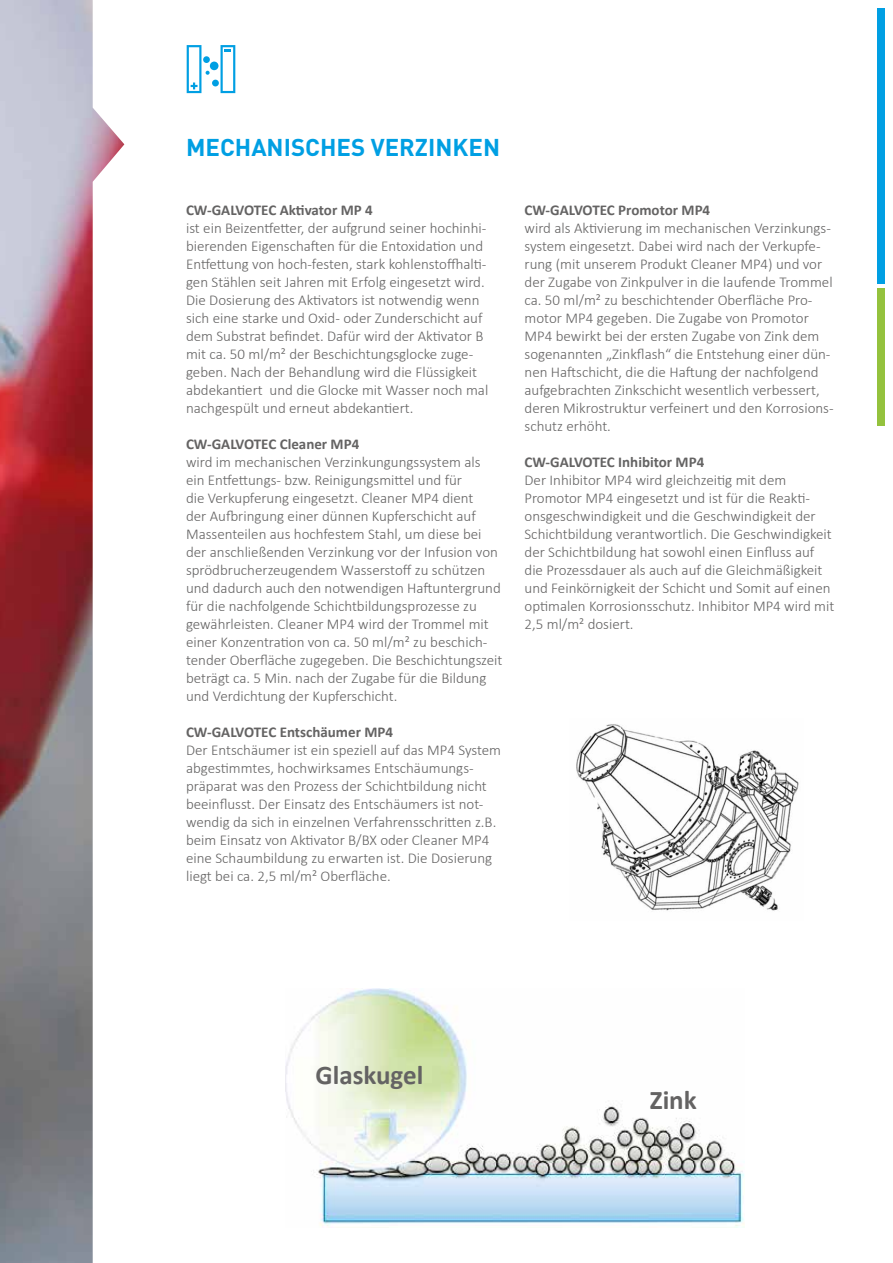
<style>
.page{position:relative;width:893px;height:1263px;background:#fff}
.page>*{position:absolute;margin:0;border:0;box-sizing:border-box;transform-origin:0 0}
.t1{font:700 27px "Calibri";color:#646363}
.t2{font:700 24px "DIN";color:#009fe3}
.t3{font:300 15px/18px "Calibri";color:#646363}
.t4{font:700 15px "Calibri";color:#646363}
</style>
<div class="page">
<svg style="left:221px;top:45px;width:14px;height:48px"></svg>
<div style="left:210px;top:62px;width:8px;height:8px;background:#009fe3;border-radius:50%"></div>
<div style="left:212px;top:80px;width:7px;height:6px;background:#009fe3;border-radius:50%"></div>
<svg style="left:187px;top:45px;width:23px;height:48px"></svg>
<div style="left:877px;top:9px;width:7px;height:275px;background:#009fe3"></div>
<div style="left:877px;top:288px;width:7px;height:137px;background:#94c23d"></div>
<img style="left:285px;top:989px;width:459px;height:239px">
<img style="left:576px;top:724px;width:223px;height:187px">
<img style="left:0;top:0;width:124px;height:1263px">
<h2 class="t2" style="left:186px;top:132px;width:316px">MECHANISCHES VERZINKEN</h2>
<p class="t4" style="left:186px;top:200px;width:188px">CW-GALVOTEC Aktivator MP 4</p>
<p class="t3" style="left:186px;top:218px;width:304px">ist ein Beizentfetter, der aufgrund seiner hochinhi&shy;bierenden Eigenschaften für die Entoxidation und Entfettung von hoch-festen, stark kohlenstoffhalti&shy;gen Stählen seit Jahren mit Erfolg eingesetzt wird.<br>Die Dosierung des Aktivators ist notwendig wenn sich eine starke und Oxid- oder Zunderschicht auf dem Substrat befindet. Dafür wird der Aktivator B mit ca. 50 ml/m² der Beschichtungsglocke zuge&shy;geben. Nach der Behandlung wird die Flüssigkeit abdekantiert und die Glocke mit Wasser noch mal nachgespült und erneut abdekantiert.</p>
<p class="t4" style="left:186px;top:434px;width:175px">CW-GALVOTEC Cleaner MP4</p>
<p class="t3" style="left:186px;top:452px;width:318px">wird im mechanischen Verzinkungungssystem als ein Entfettungs- bzw. Reinigungsmittel und für<br>die Verkupferung eingesetzt. Cleaner MP4 dient<br>der Aufbringung einer dünnen Kupferschicht auf Massenteilen aus hochfestem Stahl, um diese bei der anschließenden Verzinkung vor der Infusion von sprödbrucherzeugendem Wasserstoff zu schützen und dadurch auch den notwendigen Haftuntergrund für die nachfolgende Schichtbildungsprozesse zu gewährleisten. Cleaner MP4 wird der Trommel mit einer Konzentration von ca. 50 ml/m² zu beschich&shy;tender Oberfläche zugegeben. Die Beschichtungszeit beträgt ca. 5 Min. nach der Zugabe für die Bildung und Verdichtung der Kupferschicht.</p>
<p class="t4" style="left:186px;top:722px;width:209px">CW-GALVOTEC Entschäumer MP4</p>
<p class="t3" style="left:186px;top:740px;width:317px">Der Entschäumer ist ein speziell auf das MP4 System abgestimmtes, hochwirksames Entschäumungs&shy;präparat was den Prozess der Schichtbildung nicht beeinflusst. Der Einsatz des Entschäumers ist not&shy;wendig da sich in einzelnen Verfahrensschritten z.B. beim Einsatz von Aktivator B/BX oder Cleaner MP4 eine Schaumbildung zu erwarten ist. Die Dosierung liegt bei ca. 2,5 ml/m² Oberfläche.</p>
<p class="t4" style="left:524px;top:200px;width:187px">CW-GALVOTEC Promotor MP4</p>
<p class="t3" style="left:524px;top:218px;width:311px">wird als Aktivierung im mechanischen Verzinkungs&shy;system eingesetzt. Dabei wird nach der Verkupfe&shy;rung (mit unserem Produkt Cleaner MP4) und vor der Zugabe von Zinkpulver in die laufende Trommel ca. 50 ml/m² zu beschichtender Oberfläche Pro&shy;motor MP4 gegeben. Die Zugabe von Promotor MP4 bewirkt bei der ersten Zugabe von Zink dem sogenannten „Zinkflash“ die Entstehung einer dün&shy;nen Haftschicht, die die Haftung der nachfolgend aufgebrachten Zinkschicht wesentlich verbessert, deren Mikrostruktur verfeinert und den Korrosions&shy;schutz erhöht.</p>
<p class="t4" style="left:524px;top:452px;width:181px">CW-GALVOTEC Inhibitor MP4</p>
<p class="t3" style="left:524px;top:470px;width:311px">Der Inhibitor MP4 wird gleichzeitig mit dem Promotor MP4 eingesetzt und ist für die Reakti&shy;onsgeschwindigkeit und die Geschwindigkeit der Schichtbildung verantwortlich. Die Geschwindigkeit der Schichtbildung hat sowohl einen Einfluss auf die Prozessdauer als auch auf die Gleichmäßigkeit und Feinkörnigkeit der Schicht und Somit auf einen optimalen Korrosionsschutz. Inhibitor MP4 wird mit 2,5 ml/m² dosiert.</p>
<h1 class="t1" style="left:315px;top:1058px;width:109px">Glaskugel</h1>
<h1 class="t1" style="left:650px;top:1083px;width:49px">Zink</h1>
</div>
